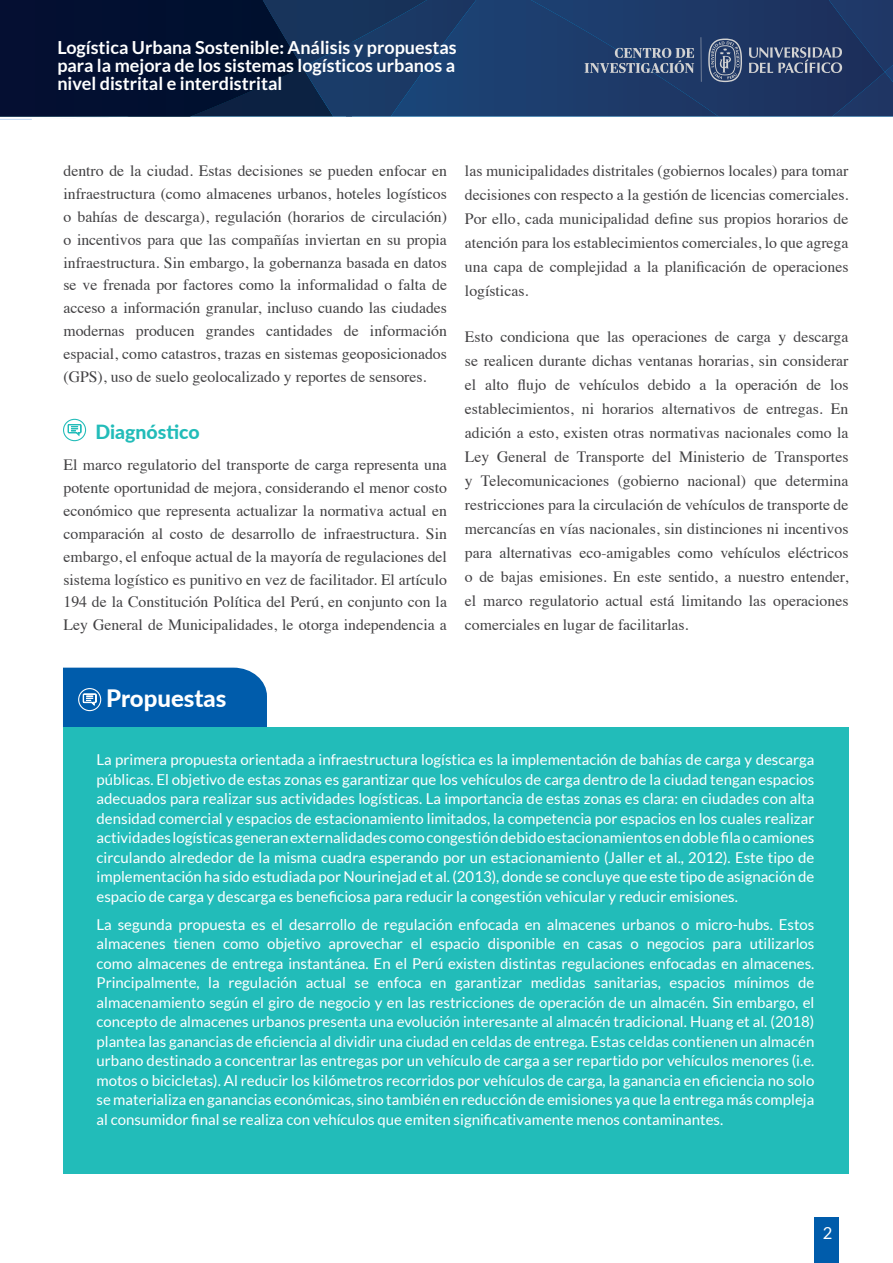
<style>
.page{position:relative;width:893px;height:1263px;background:#fff}
.page>*{position:absolute;margin:0;border:0;box-sizing:border-box;transform-origin:0 0}
.t1{font:800 24px "Lato";color:#fff}
.t2{font:800 19.5px "Lato";color:#22bcb9}
.t3{font:700 18px/18px "Lato";color:#fff;text-align:justify}
.t4{font:16.5px "Lato";color:#fff}
.t5{font:15.75px/24px "Times";color:#414042;text-align:justify}
.t6{font:15px/19.5px "Lato";color:#fff;text-align:justify}
</style>
<div class="page">
<div style="left:815px;top:1217px;width:24px;height:46px;background:#005cab"></div>
<svg style="left:0;top:0;width:893px;height:118px;background:#193159"></svg>
<div style="left:63px;top:668px;width:204px;height:59px;background:#005cab"></div>
<div style="left:63px;top:727px;width:785px;height:447px;background:#22bcb9"></div>
<div style="left:63px;top:419px;width:23px;height:22px;border:1px solid #22bcb9;border-radius:50%"></div>
<svg style="left:68px;top:424px;width:13px;height:12px"></svg>
<p class="t3" style="left:57px;top:38px;width:401px">Logística Urbana Sostenible: Análisis y propuestas para la mejora de los sistemas logísticos urbanos a nivel distrital e interdistrital</p>
<p class="t5" style="left:63px;top:158px;width:385px;line-height:22.8px">dentro de la ciudad. Estas decisiones se pueden enfocar en infraestructura (como almacenes urbanos, hoteles logísticos o bahías de descarga), regulación (horarios de circulación) o incentivos para que las compañías inviertan en su propia infraestructura. Sin embargo, la gobernanza basada en datos se ve frenada por factores como la informalidad o falta de acceso a información granular, incluso cuando las ciudades modernas producen grandes cantidades de información espacial, como catastros, trazas en sistemas geoposicionados (GPS), uso de suelo geolocalizado y reportes de sensores.</p>
<p class="t2" style="left:95px;top:418px;width:106px">Diagnóstico</p>
<p class="t5" style="left:63px;top:452px;width:385px;line-height:22.8px">El marco regulatorio del transporte de carga representa una potente oportunidad de mejora, considerando el menor costo económico que representa actualizar la normativa actual en comparación al costo de desarrollo de infraestructura. Sin embargo, el enfoque actual de la mayoría de regulaciones del sistema logístico es punitivo en vez de facilitador. El artículo 194 de la Constitución Política del Perú, en conjunto con la Ley General de Municipalidades, le otorga independencia a</p>
<p class="t5" style="left:465px;top:158px;width:385px">las municipalidades distritales (gobiernos locales) para tomar decisiones con respecto a la gestión de licencias comerciales.<br>Por ello, cada municipalidad define sus propios horarios de atención para los establecimientos comerciales, lo que agrega una capa de complejidad a la planificación de operaciones logísticas.</p>
<p class="t5" style="left:465px;top:323px;width:385px">Esto condiciona que las operaciones de carga y descarga se realicen durante dichas ventanas horarias, sin considerar el alto flujo de vehículos debido a la operación de los establecimientos, ni horarios alternativos de entregas. En adición a esto, existen otras normativas nacionales como la Ley General de Transporte del Ministerio de Transportes y Telecomunicaciones (gobierno nacional) que determina restricciones para la circulación de vehículos de transporte de mercancías en vías nacionales, sin distinciones ni incentivos para alternativas eco-amigables como vehículos eléctricos o de bajas emisiones. En este sentido, a nuestro entender, el marco regulatorio actual está limitando las operaciones comerciales en lugar de facilitarlas.</p>
<h1 class="t1" style="left:106px;top:681px;width:122px">Propuestas</h1>
<p class="t6" style="left:97px;top:750px;width:719px">La primera propuesta orientada a infraestructura logística es la implementación de bahías de carga y descarga públicas. El objetivo de estas zonas es garantizar que los vehículos de carga dentro de la ciudad tengan espacios adecuados para realizar sus actividades logísticas. La importancia de estas zonas es clara: en ciudades con alta densidad comercial y espacios de estacionamiento limitados, la competencia por espacios en los cuales realizar actividades logísticas generan externalidades como congestión debido estacionamientos en doble fila o camiones circulando alrededor de la misma cuadra esperando por un estacionamiento (Jaller et al., 2012). Este tipo de implementación ha sido estudiada por Nourinejad et al. (2013), donde se concluye que este tipo de asignación de espacio de carga y descarga es beneficiosa para reducir la congestión vehicular y reducir emisiones.</p>
<p class="t6" style="left:97px;top:914px;width:719px">La segunda propuesta es el desarrollo de regulación enfocada en almacenes urbanos o micro-hubs. Estos almacenes tienen como objetivo aprovechar el espacio disponible en casas o negocios para utilizarlos como almacenes de entrega instantánea. En el Perú existen distintas regulaciones enfocadas en almacenes.<br>Principalmente, la regulación actual se enfoca en garantizar medidas sanitarias, espacios mínimos de almacenamiento según el giro de negocio y en las restricciones de operación de un almacén. Sin embargo, el concepto de almacenes urbanos presenta una evolución interesante al almacén tradicional. Huang et al. (2018) plantea las ganancias de eficiencia al dividir una ciudad en celdas de entrega. Estas celdas contienen un almacén urbano destinado a concentrar las entregas por un vehículo de carga a ser repartido por vehículos menores (i.e. motos o bicicletas). Al reducir los kilómetros recorridos por vehículos de carga, la ganancia en eficiencia no solo se materializa en ganancias económicas, sino también en reducción de emisiones ya que la entrega más compleja al consumidor final se realiza con vehículos que emiten significativamente menos contaminantes.</p>
<p class="t4" style="left:823px;top:1223px;width:11px">2</p>
</div>
